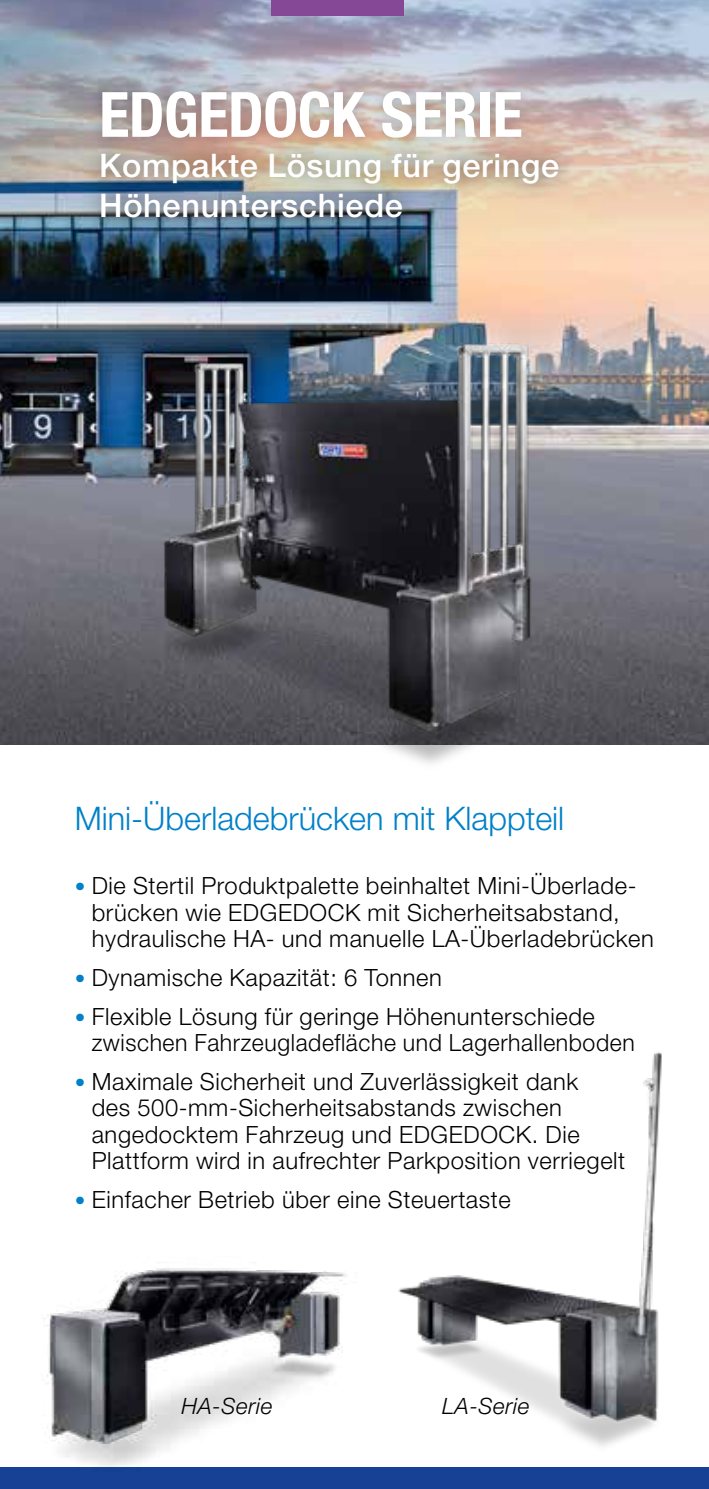
<style>
.page{position:relative;width:709px;height:1489px;background:#fff}
.page>*{position:absolute;margin:0;border:0;box-sizing:border-box;transform-origin:0 0}
.t1{font:700 condensed 62.5px "Helvetica Neue LT Std";letter-spacing:-.01em;color:#fff}
.t2{font:500 32.5px/40px "Helvetica Neue LT Std";letter-spacing:.02em;color:#fff}
.t3{font:300 32.5px "Helvetica Neue LT Std";color:#0081c9}
.t4{font:300 23.75px/26.2px "Helvetica Neue LT Std";letter-spacing:.025em;color:#000}
.t5{font:italic 300 22.5px "Helvetica Neue LT Std";letter-spacing:.025em;color:#000}
.s1{font-size:21.25px;color:#0081c9}
</style>
<div class="page">
<div style="left:0;top:1467px;width:709px;height:21px;background:#164194"></div>
<img style="left:0;top:262px;width:709px;height:482px">
<img style="left:0;top:0;width:709px;height:262px">
<div style="left:271px;top:0;width:133px;height:15px;background:#854896"></div>
<img style="left:143px;top:302px;width:411px;height:462px">
<img style="left:398px;top:1052px;width:264px;height:394px">
<img style="left:43px;top:1268px;width:304px;height:199px">
<div style="left:89px;top:78px;width:445px;height:73px;background:#000;opacity:.24"></div>
<div style="left:78px;top:129px;width:502px;height:111px;background:#000;opacity:.5"></div>
<h1 class="t1" style="left:99px;top:77px;width:425px">EDGEDOCK SERIE</h1>
<h2 class="t2" style="left:99px;top:145px;width:461px">Kompakte Lösung für geringe<br>Höhenunterschiede</h2>
<h2 class="t3" style="left:75px;top:798px;width:491px">Mini-Überladebrücken mit Klappteil</h2>
<p class="t4" style="left:92px;top:872px;width:563px;text-indent:-17px"><span class="s1">•</span> Die Stertil Produktpalette beinhaltet Mini-Überlade&shy;brücken wie EDGEDOCK mit Sicherheitsabstand, hydraulische HA- und manuelle LA-Überladebrücken</p>
<p class="t4" style="left:75px;top:963px;width:369px"><span class="s1">•</span> Dynamische Kapazität: 6 Tonnen</p>
<p class="t4" style="left:92px;top:1002px;width:544px;text-indent:-17px"><span class="s1">•</span> Flexible Lösung für geringe Höhenunterschiede zwischen Fahrzeugladefläche und Lagerhallenboden</p>
<p class="t4" style="left:92px;top:1068px;width:535px;text-indent:-17px"><span class="s1">•</span> Maximale Sicherheit und Zuverlässigkeit dank<br>des 500-mm-Sicherheitsabstands zwischen angedocktem Fahrzeug und EDGEDOCK. Die Plattform wird in aufrechter Parkposition verriegelt</p>
<p class="t4" style="left:75px;top:1185px;width:437px"><span class="s1">•</span> Einfacher Betrieb über eine Steuertaste</p>
<p class="t5" style="left:181px;top:1392px;width:93px">HA-Serie</p>
<p class="t5" style="left:442px;top:1392px;width:89px">LA-Serie</p>
</div>
